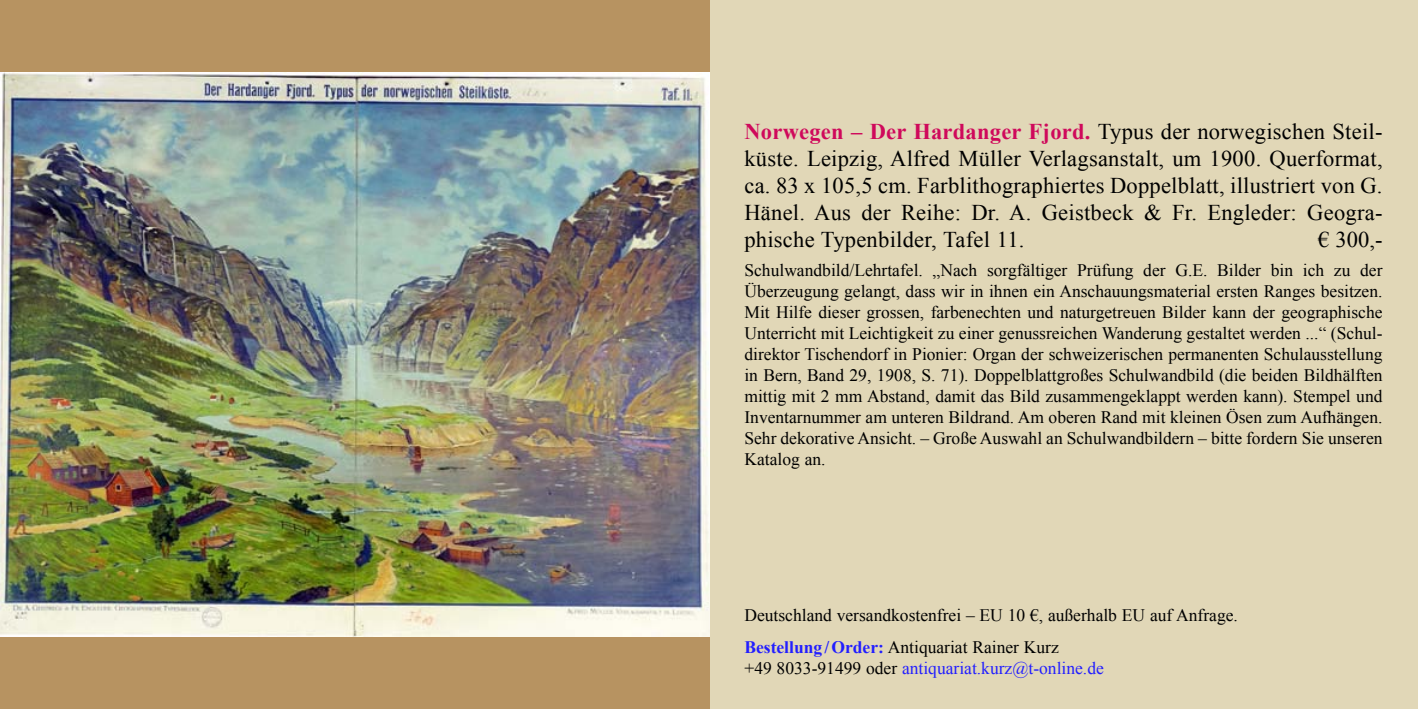
<style>
.page{position:relative;width:1418px;height:709px;background:#fff}
.page>*{position:absolute;margin:0;border:0;box-sizing:border-box;transform-origin:0 0}
.t1{font:22.5px/27px "Times New Roman";letter-spacing:.01em;color:#000;text-align:justify}
.t2{font:17.5px/21px "Times New Roman";color:#000}
.t3{font:17.5px "Times New Roman";color:#221eff}
.s1{font-weight:700;color:#cf095b}
.s2{font-weight:700;color:#221eff}
.s3{color:#000}
</style>
<div class="page">
<div style="left:709px;top:588px;width:708px;height:121px;background:#e1d7b7"></div>
<div style="left:709px;top:0;width:708px;height:588px;background:#e1d7b7"></div>
<div style="left:0;top:0;width:709px;height:709px;background:#b79361"></div>
<img style="left:0;top:72px;width:709px;height:564px">
<p class="t1" style="left:744px;top:118px;width:639px"><span class="s1">Norwegen – Der Hardanger Fjord.</span> Typus der norwegischen Steil&shy;küste. Leipzig, Alfred Müller Verlagsanstalt, um 1900. Querformat, ca. 83 x 105,5 cm. Farblithographiertes Doppelblatt, illustriert von G.<br>Hänel. Aus der Reihe: Dr. A. Geistbeck &amp; Fr. Engleder: Geogra&shy;phische Typenbilder, Tafel 11.</p>
<p class="t1" style="left:1318px;top:226px;width:66px">€ 300,-</p>
<p class="t2" style="left:744px;top:259px;width:639px;text-align:justify">Schulwandbild/Lehrtafel. „Nach sorgfältiger Prüfung der G.E. Bilder bin ich zu der Überzeugung gelangt, dass wir in ihnen ein Anschauungsmaterial ersten Ranges besitzen.<br>Mit Hilfe dieser grossen, farbenechten und naturgetreuen Bilder kann der geographische Unterricht mit Leichtigkeit zu einer genussreichen Wanderung gestaltet werden ...“ (Schul&shy;direktor Tischendorf in Pionier: Organ der schweizerischen permanenten Schulausstellung in Bern, Band 29, 1908, S. 71). Doppelblattgroßes Schulwandbild (die beiden Bildhälften mittig mit 2 mm Abstand, damit das Bild zusammengeklappt werden kann). Stempel und Inventarnummer am unteren Bildrand. Am oberen Rand mit kleinen Ösen zum Aufhängen.<br>Sehr dekorative Ansicht. – Große Auswahl an Schulwandbildern – bitte fordern Sie unseren Katalog an.</p>
<p class="t2" style="left:744px;top:599px;width:495px;line-height:31.5px">Deutschland versandkostenfrei – EU 10 €, außerhalb EU auf Anfrage.<br><span class="s2">Bestellung/Order:</span> Antiquariat Rainer Kurz</p>
<p class="t3" style="left:744px;top:656px;width:361px"><span class="s3">+49 8033-91499 oder</span> antiquariat.kurz@t-online.de</p>
</div>
